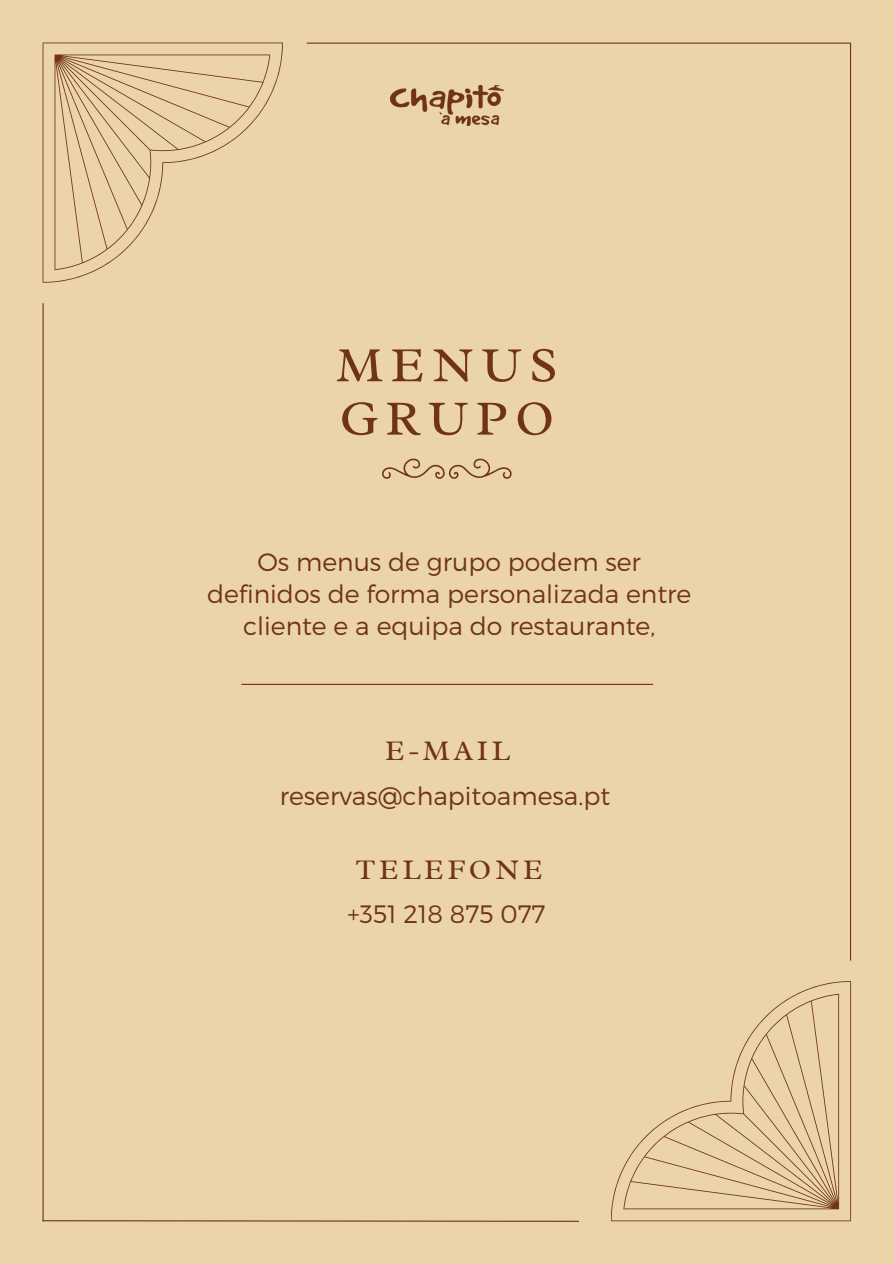
<style>
.page{position:relative;width:894px;height:1264px;background:#fff}
.page>*{position:absolute;margin:0;border:0;box-sizing:border-box;transform-origin:0 0}
.t1{font:49.95px/53.4px "Radley";letter-spacing:.15em;color:#703316}
.t2{font:28.65px "Radley";letter-spacing:.13em;color:#703316}
.t3{font:300 25.05px/32.2px "Montserrat";color:#703316;text-align:center}
</style>
<div class="page">
<div style="left:0;top:0;width:893px;height:1263px;background:#ebd4aa"></div>
<svg style="left:43px;top:43px;width:239px;height:239px"></svg>
<svg style="left:54px;top:54px;width:216px;height:216px"></svg>
<hr style="left:307px;top:43px;width:543px;height:1px;background:#703316">
<hr style="left:43px;top:303px;width:1px;height:918px;background:#703316">
<svg style="left:611px;top:981px;width:239px;height:240px"></svg>
<svg style="left:623px;top:993px;width:215px;height:216px"></svg>
<svg style="left:42px;top:1219px;width:537px;height:3px"></svg>
<hr style="left:849px;top:44px;width:1px;height:916px;background:#703316">
<img style="left:390px;top:86px;width:113px;height:39px">
<svg style="left:382px;top:458px;width:130px;height:21px"></svg>
<hr style="left:241px;top:683px;width:412px;height:2px;background:#703316">
<p class="t1" style="left:336px;top:338px;width:223px">MENUS<br>GRUPO</p>
<p class="t3" style="left:207px;top:544px;width:485px">Os menus de grupo podem ser definidos de forma personalizada entre cliente e a equipa do restaurante,</p>
<h1 class="t2" style="left:385px;top:732px;width:126px">E-MAIL</h1>
<h2 class="t3" style="left:280px;top:778px;width:332px">reservas@chapitoamesa.pt</h2>
<p class="t2" style="left:356px;top:851px;width:188px">TELEFONE</p>
<p class="t3" style="left:347px;top:896px;width:199px">+351 218 875 077</p>
</div>
